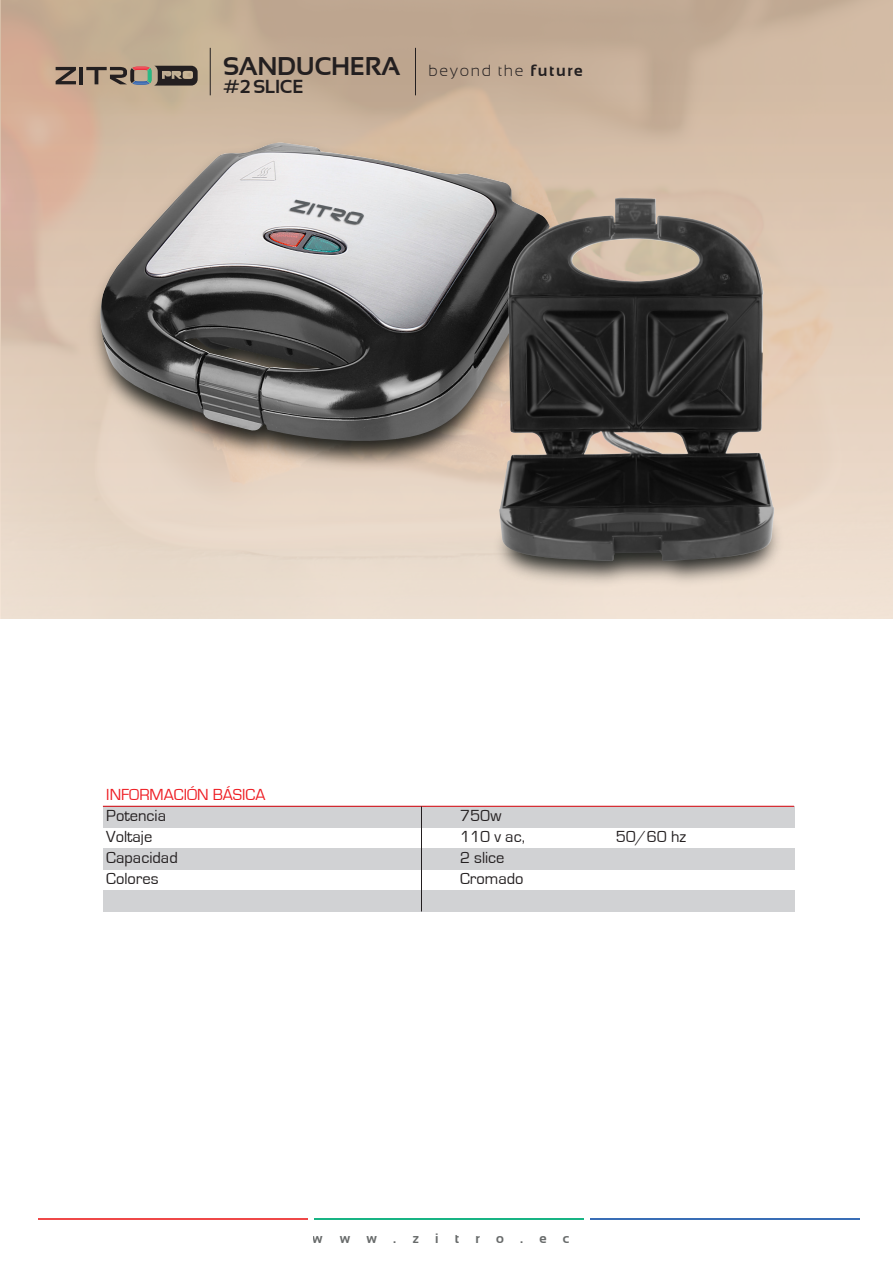
<style>
.page{position:relative;width:893px;height:1263px;background:#fff}
.page>*{position:absolute;margin:0;border:0;box-sizing:border-box;transform-origin:0 0}
.t1{font:700 25.5px "Sansation";letter-spacing:-.02em;color:#231f20}
.t2{font:700 18.75px "Sansation";letter-spacing:-.02em;color:#231f20}
.t3{font:16.5px "Eurostile";color:#231f20}
.t4{font:16.5px "Eurostile";color:#ee1d23}
.t5{font:300 16.05px "Sansation";letter-spacing:.1em;color:#231f20}
.t6{font:700 13.5px "Sansation";letter-spacing:1.2em;color:#686b6b}
.s1{font-weight:700}
</style>
<div class="page">
<hr style="left:39px;top:1218px;width:269px;height:2px;background:#ef4848">
<hr style="left:315px;top:1218px;width:269px;height:2px;background:#18b484">
<hr style="left:590px;top:1218px;width:270px;height:2px;background:#396eb6">
<div style="left:103px;top:806px;width:691px;height:21px;background:#d1d2d4"></div>
<div style="left:103px;top:848px;width:691px;height:21px;background:#d1d2d4"></div>
<hr style="left:103px;top:806px;width:691px;height:1px;background:#d1161e">
<svg style="left:1px;top:0;width:892px;height:618px;background:#d6c1ad"></svg>
<div style="left:103px;top:890px;width:691px;height:21px;background:#d1d2d4"></div>
<hr style="left:421px;top:806px;width:1px;height:105px;background:#231f20">
<img style="left:52px;top:101px;width:547px;height:406px">
<img style="left:99px;top:143px;width:452px;height:300px">
<img style="left:455px;top:449px;width:365px;height:170px">
<img style="left:499px;top:198px;width:275px;height:363px">
<hr style="left:415px;top:48px;width:1px;height:47px;background:#231f20">
<hr style="left:210px;top:48px;width:1px;height:47px;background:#231f20">
<svg style="left:56px;top:67px;width:20px;height:17px"></svg>
<hr style="left:79px;top:67px;width:4px;height:17px;background:#231f20">
<svg style="left:86px;top:66px;width:112px;height:20px;background:#7c6f62"></svg>
<h1 class="t1" style="left:223px;top:52px;width:179px">SANDUCHERA</h1>
<p class="t2" style="left:223px;top:76px;width:82px">#2 SLICE</p>
<p class="t5" style="left:429px;top:62px;width:156px">beyond the <span class="s1">future</span></p>
<p class="t4" style="left:106px;top:786px;width:161px">INFORMACIÓN BÁSICA</p>
<p class="t3" style="left:106px;top:807px;width:61px">Potencia</p>
<p class="t3" style="left:460px;top:807px;width:43px">750w</p>
<p class="t3" style="left:106px;top:828px;width:48px">Voltaje</p>
<p class="t3" style="left:460px;top:828px;width:66px">110 v ac,</p>
<p class="t3" style="left:616px;top:828px;width:72px">50/60 hz</p>
<p class="t3" style="left:106px;top:849px;width:73px">Capacidad</p>
<p class="t3" style="left:460px;top:849px;width:46px">2 slice</p>
<p class="t3" style="left:106px;top:870px;width:54px">Colores</p>
<p class="t3" style="left:460px;top:870px;width:65px">Cromado</p>
<p class="t6" style="left:313px;top:1231px;width:258px">www.zitro.ec</p>
</div>
